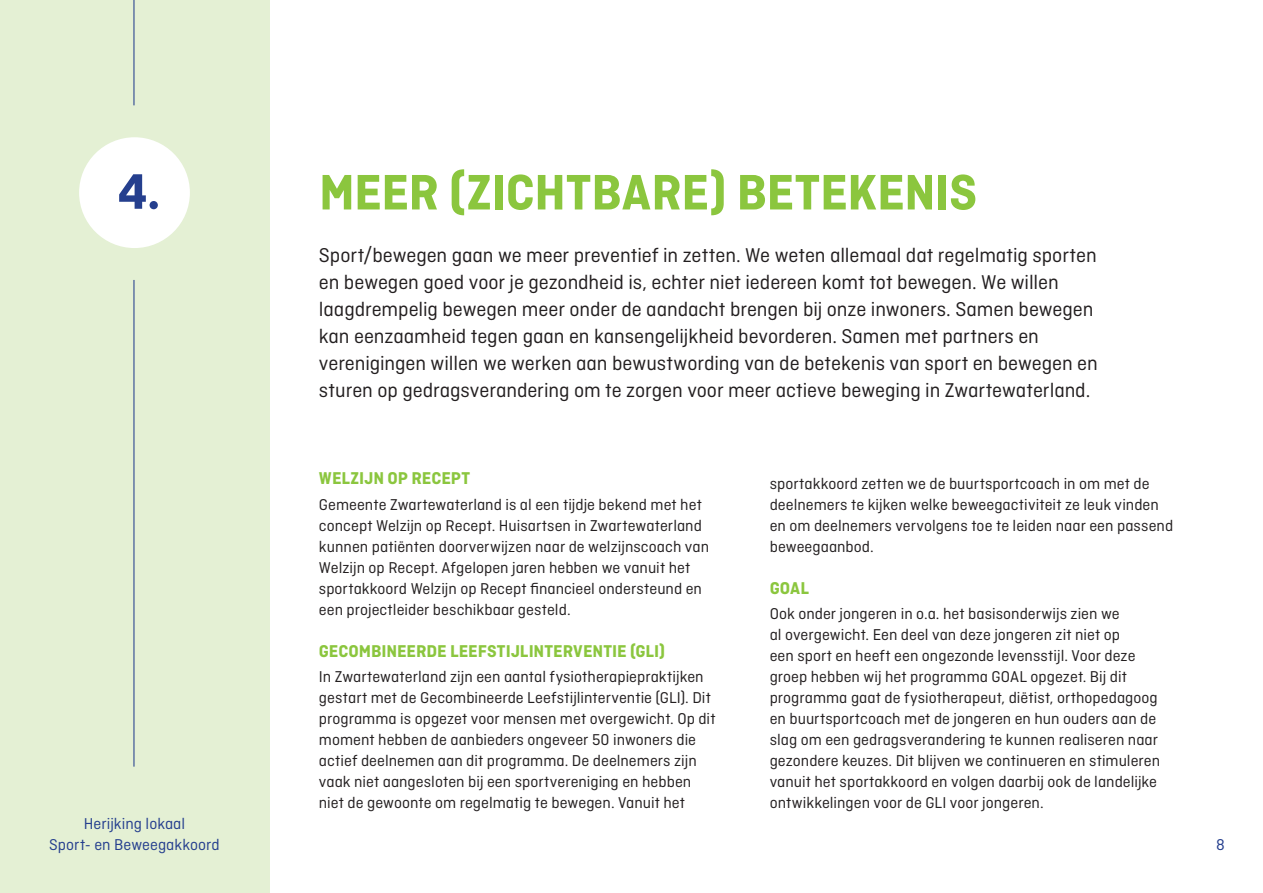
<style>
.page{position:relative;width:1263px;height:893px;background:#fff}
.page>*{position:absolute;margin:0;border:0;box-sizing:border-box;transform-origin:0 0}
.titel{font:700 52.5px "Ciutadella";letter-spacing:-.01em;color:#8bc63e}
.titel-2{font:700 52.5px "Ciutadella";color:#253f8e}
.intro{font:21px/27px "Ciutadella";letter-spacing:-.005em;color:#231f20}
.stubitel{font:700 18px "Ciutadella";color:#8bc63e}
.brood{font:16.5px/21px "Ciutadella";color:#231f20}
.t1{font:16.5px/21px "Ciutadella";color:#253f8e;text-align:center}
</style>
<div class="page">
<div style="left:0;top:0;width:269px;height:893px;background:#e4f0d4"></div>
<div style="left:79px;top:137px;width:111px;height:111px;background:#fff;border-radius:50%"></div>
<hr style="left:133px;top:280px;width:1px;height:487px;background:#253f8e">
<hr style="left:133px;top:0;width:1px;height:105px;background:#253f8e">
<p class="titel-2" style="left:118px;top:161px;width:44px">4.</p>
<p class="titel" style="left:319px;top:162px;width:660px">MEER (ZICHTBARE) BETEKENIS</p>
<p class="intro" style="left:319px;top:241px;width:780px">Sport/bewegen gaan we meer preventief in zetten. We weten allemaal dat regelmatig sporten en bewegen goed voor je gezondheid is, echter niet iedereen komt tot bewegen. We willen laagdrempelig bewegen meer onder de aandacht brengen bij onze inwoners. Samen bewegen kan eenzaamheid tegen gaan en kansengelijkheid bevorderen. Samen met partners en verenigingen willen we werken aan bewustwording van de betekenis van sport en bewegen en sturen op gedragsverandering om te zorgen voor meer actieve beweging in Zwartewaterland.</p>
<p class="t1" style="left:49px;top:813px;width:172px">Herijking lokaal<br>Sport- en Beweegakkoord</p>
<p class="stubitel" style="left:319px;top:468px;width:153px">WELZIJN OP RECEPT</p>
<p class="brood" style="left:319px;top:494px;width:392px">Gemeente Zwartewaterland is al een tijdje bekend met het concept Welzijn op Recept. Huisartsen in Zwartewaterland kunnen patiënten doorverwijzen naar de welzijnscoach van Welzijn op Recept. Afgelopen jaren hebben we vanuit het sportakkoord Welzijn op Recept financieel ondersteund en een projectleider beschikbaar gesteld.</p>
<p class="stubitel" style="left:319px;top:640px;width:348px">GECOMBINEERDE LEEFSTIJLINTERVENTIE (GLI)</p>
<p class="brood" style="left:319px;top:666px;width:398px">In Zwartewaterland zijn een aantal fysiotherapiepraktijken gestart met de Gecombineerde Leefstijlinterventie (GLI). Dit programma is opgezet voor mensen met overgewicht. Op dit moment hebben de aanbieders ongeveer 50 inwoners die actief deelnemen aan dit programma. De deelnemers zijn vaak niet aangesloten bij een sportvereniging en hebben niet de gewoonte om regelmatig te bewegen. Vanuit het</p>
<p class="brood" style="left:770px;top:473px;width:405px">sportakkoord zetten we de buurtsportcoach in om met de deelnemers te kijken welke beweegactiviteit ze leuk vinden en om deelnemers vervolgens toe te leiden naar een passend beweegaanbod.</p>
<p class="stubitel" style="left:770px;top:577px;width:41px">GOAL</p>
<p class="brood" style="left:770px;top:603px;width:392px">Ook onder jongeren in o.a. het basisonderwijs zien we<br>al overgewicht. Een deel van deze jongeren zit niet op<br>een sport en heeft een ongezonde levensstijl. Voor deze groep hebben wij het programma GOAL opgezet. Bij dit programma gaat de fysiotherapeut, diëtist, orthopedagoog en buurtsportcoach met de jongeren en hun ouders aan de slag om een gedragsverandering te kunnen realiseren naar gezondere keuzes. Dit blijven we continueren en stimuleren vanuit het sportakkoord en volgen daarbij ook de landelijke ontwikkelingen voor de GLI voor jongeren.</p>
<p class="t1" style="left:1216px;top:834px;width:10px">8</p>
</div>
